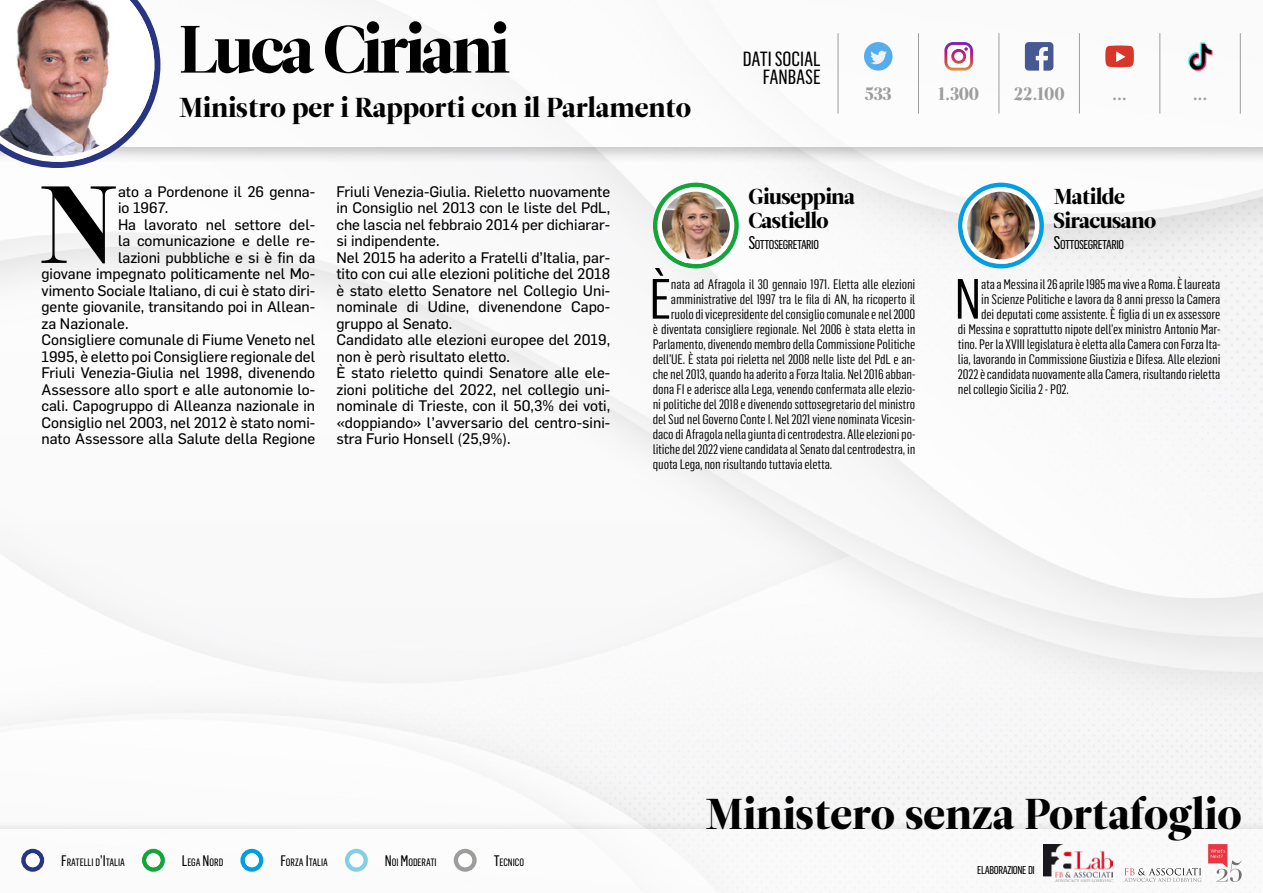
<style>
.page{position:relative;width:1263px;height:893px;background:#fff}
.page>*{position:absolute;margin:0;border:0;box-sizing:border-box;transform-origin:0 0}
.t1{font:109.35px "Leitura Display";color:#000}
.t2{font:66.75px "Leitura Display";letter-spacing:-.05em;color:#000}
.t3{font:55.65px "Flama Condensed";color:#000;scale:1.1 1}
.t4{font:43.05px "Leitura Display";color:#000}
.t5{font:27.3px "Leitura Display";color:#000}
.t6{font:21.6px/23.4px "Leitura Display";letter-spacing:-.025em;color:#000}
.t7{font:20.1px/18.1px "Flama Condensed Basic";color:#000;text-align:right}
.t8{font:18px "Leitura Display";letter-spacing:-.05em;color:#9d9d9c}
.t9{font:15px/16.5px "Flama Basic";color:#000}
.t10{font:13.5px "Flama Condensed";letter-spacing:-.01em;color:#000;scale:1.1 1}
.t11{font:12.6px "Flama Condensed Basic";letter-spacing:-.035em;color:#000}
.t12{font:11.1px "Flama Condensed Basic";letter-spacing:-.035em;color:#000}
.t13{font:10.5px "Flama Condensed Basic";color:#000}
.s1{font-size:18px}
.s2{font-size:15px}
</style>
<div class="page">
<img style="left:0;top:165px;width:1263px;height:655px">
<div style="left:0;top:0;width:1263px;height:165px;background:#000;opacity:.5"></div>
<div style="left:0;top:0;width:1263px;height:147px;background:#fff"></div>
<div style="left:0;top:820px;width:1263px;height:73px;background:#f1f1f1"></div>
<div style="left:0;top:829px;width:1263px;height:64px;background:#fff"></div>
<img style="left:1044px;top:844px;width:68px;height:38px">
<svg style="left:1208px;top:844px;width:34px;height:38px"></svg>
<svg style="left:1124px;top:868px;width:77px;height:14px"></svg>
<div style="left:142px;top:849px;width:23px;height:23px;border:4px solid #13a538;border-radius:50%"></div>
<div style="left:146px;top:853px;width:14px;height:14px;border:4px solid #fff;border-radius:50%"></div>
<div style="left:240px;top:849px;width:23px;height:23px;border:4px solid #009fe3;border-radius:50%"></div>
<div style="left:245px;top:853px;width:14px;height:14px;border:4px solid #fff;border-radius:50%"></div>
<div style="left:345px;top:849px;width:23px;height:23px;border:4px solid #85cee4;border-radius:50%"></div>
<div style="left:349px;top:853px;width:14px;height:14px;border:4px solid #fff;border-radius:50%"></div>
<div style="left:454px;top:849px;width:23px;height:23px;border:4px solid #9d9d9c;border-radius:50%"></div>
<div style="left:458px;top:853px;width:14px;height:14px;border:4px solid #fff;border-radius:50%"></div>
<div style="left:21px;top:849px;width:23px;height:23px;border:4px solid #283583;border-radius:50%"></div>
<div style="left:26px;top:853px;width:14px;height:14px;border:4px solid #fff;border-radius:50%"></div>
<div style="left:653px;top:183px;width:86px;height:85px;border:4px solid #13a538;border-radius:50%"></div>
<img style="left:657px;top:188px;width:77px;height:76px">
<div style="left:657px;top:187px;width:77px;height:77px;border:4px solid #fff;border-radius:50%"></div>
<div style="left:958px;top:183px;width:86px;height:85px;border:4px solid #009fe3;border-radius:50%"></div>
<img style="left:962px;top:187px;width:77px;height:77px;border-radius:38px">
<div style="left:962px;top:187px;width:77px;height:77px;border:4px solid #fff;border-radius:50%"></div>
<img style="left:0;top:0;width:160px;height:168px">
<svg style="left:1025px;top:42px;width:28px;height:29px"></svg>
<div style="left:864px;top:42px;width:28px;height:29px;background:#55acee;border-radius:50%"></div>
<svg style="left:870px;top:51px;width:17px;height:13px"></svg>
<svg style="left:944px;top:42px;width:29px;height:29px"></svg>
<svg style="left:1105px;top:46px;width:29px;height:21px"></svg>
<img style="left:1187px;top:42px;width:26px;height:29px">
<hr style="left:918px;top:33px;width:1px;height:81px;background:#9d9d9c">
<hr style="left:838px;top:33px;width:1px;height:81px;background:#9d9d9c">
<hr style="left:998px;top:33px;width:1px;height:81px;background:#9d9d9c">
<hr style="left:1079px;top:33px;width:1px;height:81px;background:#9d9d9c">
<hr style="left:1159px;top:33px;width:1px;height:81px;background:#9d9d9c">
<hr style="left:1240px;top:33px;width:1px;height:81px;background:#9d9d9c">
<h2 class="t2" style="left:179px;top:10px;width:332px">Luca Ciriani</h2>
<h3 class="t5" style="left:179px;top:91px;width:514px">Ministro per i Rapporti con il Parlamento</h3>
<h3 class="t7" style="left:743px;top:50px;width:79px">DATI SOCIAL<br>FANBASE</h3>
<h3 class="t8" style="left:864px;top:83px;width:29px">533</h3>
<h3 class="t8" style="left:938px;top:83px;width:43px">1.300</h3>
<h3 class="t8" style="left:1013px;top:83px;width:53px">22.100</h3>
<h3 class="t8" style="left:1112px;top:83px;width:17px">...</h3>
<h3 class="t8" style="left:1192px;top:83px;width:17px">...</h3>
<h1 class="t1" style="left:38px;top:160px;width:81px">N</h1>
<p class="t9" style="left:118px;top:182px;width:199px">ato a Pordenone il 26 genna-</p>
<p class="t9" style="left:118px;top:199px;width:52px">io 1967.</p>
<p class="t9" style="left:118px;top:215px;width:199px">Ha lavorato nel settore del-</p>
<p class="t9" style="left:118px;top:232px;width:199px">la comunicazione e delle re-</p>
<p class="t9" style="left:118px;top:248px;width:199px">lazioni pubbliche e si è fin da</p>
<p class="t9" style="left:41px;top:265px;width:275px">giovane impegnato politicamente nel Mo-</p>
<p class="t9" style="left:41px;top:281px;width:275px">vimento Sociale Italiano, di cui è stato diri-</p>
<p class="t9" style="left:41px;top:298px;width:275px">gente giovanile, transitando poi in Allean-</p>
<p class="t9" style="left:41px;top:314px;width:89px">za Nazionale.</p>
<p class="t9" style="left:41px;top:331px;width:275px">Consigliere comunale di Fiume Veneto nel</p>
<p class="t9" style="left:41px;top:347px;width:275px">1995, è eletto poi Consigliere regionale del</p>
<p class="t9" style="left:41px;top:364px;width:275px">Friuli Venezia-Giulia nel 1998, divenendo</p>
<p class="t9" style="left:41px;top:380px;width:275px">Assessore allo sport e alle autonomie lo-</p>
<p class="t9" style="left:41px;top:397px;width:275px">cali. Capogruppo di Alleanza nazionale in</p>
<p class="t9" style="left:41px;top:413px;width:275px">Consiglio nel 2003, nel 2012 è stato nomi-</p>
<p class="t9" style="left:41px;top:430px;width:275px">nato Assessore alla Salute della Regione</p>
<p class="t9" style="left:336px;top:182px;width:275px">Friuli Venezia-Giulia. Rieletto nuovamente in Consiglio nel 2013 con le liste del PdL, che lascia nel febbraio 2014 per dichiarar&shy;si indipendente.<br>Nel 2015 ha aderito a Fratelli d’Italia, par&shy;tito con cui alle elezioni politiche del 2018 è stato eletto Senatore nel Collegio Uni&shy;nominale di Udine, divenendone Capo&shy;gruppo al Senato.<br>Candidato alle elezioni europee del 2019, non è però risultato eletto.<br>È stato rieletto quindi Senatore alle ele&shy;zioni politiche del 2022, nel collegio uni&shy;nominale di Trieste, con il 50,3% dei voti, «doppiando» l’avversario del centro-sini&shy;stra Furio Honsell (25,9%).</p>
<h3 class="t6" style="left:748px;top:185px;width:108px">Giuseppina<br>Castiello</h3>
<p class="t11" style="left:748px;top:237px;width:72px"><span class="s1">S</span>OTTOSEGRETARIO</p>
<h3 class="t3" style="left:649px;top:264px;width:22px">È</h3>
<p class="t10" style="left:671px;top:275px;width:224px">nata ad Afragola il 30 gennaio 1971. Eletta alle elezioni</p>
<p class="t10" style="left:671px;top:290px;width:224px">amministrative del 1997 tra le fila di AN, ha ricoperto il</p>
<p class="t10" style="left:671px;top:305px;width:224px">ruolo di vicepresidente del consiglio comunale e nel 2000</p>
<p class="t10" style="left:653px;top:320px;width:240px">è diventata consigliere regionale. Nel 2006 è stata eletta in</p>
<p class="t10" style="left:653px;top:335px;width:240px">Parlamento, divenendo membro della Commissione Politiche</p>
<p class="t10" style="left:653px;top:350px;width:240px">dell’UE. È stata poi rieletta nel 2008 nelle liste del PdL e an-</p>
<p class="t10" style="left:653px;top:365px;width:240px">che nel 2013, quando ha aderito a Forza Italia. Nel 2016 abban-</p>
<p class="t10" style="left:653px;top:380px;width:240px">dona FI e aderisce alla Lega, venendo confermata alle elezio-</p>
<p class="t10" style="left:653px;top:395px;width:240px">ni politiche del 2018 e divenendo sottosegretario del ministro</p>
<p class="t10" style="left:653px;top:410px;width:240px">del Sud nel Governo Conte I. Nel 2021 viene nominata Vicesin-</p>
<p class="t10" style="left:653px;top:425px;width:240px">daco di Afragola nella giunta di centrodestra. Alle elezioni po-</p>
<p class="t10" style="left:653px;top:440px;width:240px">litiche del 2022 viene candidata al Senato dal centrodestra, in</p>
<p class="t10" style="left:653px;top:455px;width:165px">quota Lega, non risultando tuttavia eletta.</p>
<h3 class="t6" style="left:1053px;top:185px;width:104px">Matilde<br>Siracusano</h3>
<p class="t11" style="left:1053px;top:237px;width:72px"><span class="s1">S</span>OTTOSEGRETARIO</p>
<h3 class="t3" style="left:954px;top:264px;width:27px">N</h3>
<p class="t10" style="left:981px;top:275px;width:219px">ata a Messina il 26 aprile 1985 ma vive a Roma. È laureata</p>
<p class="t10" style="left:981px;top:290px;width:219px">in Scienze Politiche e lavora da 8 anni presso la Camera</p>
<p class="t10" style="left:981px;top:305px;width:219px">dei deputati come assistente. È figlia di un ex assessore</p>
<p class="t10" style="left:958px;top:320px;width:240px">di Messina e soprattutto nipote dell’ex ministro Antonio Mar-</p>
<p class="t10" style="left:958px;top:335px;width:240px">tino. Per la XVIII legislatura è eletta alla Camera con Forza Ita-</p>
<p class="t10" style="left:958px;top:350px;width:240px">lia, lavorando in Commissione Giustizia e Difesa. Alle elezioni</p>
<p class="t10" style="left:958px;top:365px;width:240px">2022 è candidata nuovamente alla Camera, risultando rieletta</p>
<p class="t10" style="left:958px;top:380px;width:102px">nel collegio Sicilia 2 - P02.</p>
<p class="t13" style="left:61px;top:855px;width:65px"><span class="s2">F</span>RATELLI D<span class="s2">’I</span>TALIA</p>
<p class="t13" style="left:182px;top:855px;width:43px"><span class="s2">L</span>EGA <span class="s2">N</span> ORD</p>
<p class="t13" style="left:280px;top:855px;width:49px"><span class="s2">F</span>ORZA <span class="s2">I</span>TALIA</p>
<p class="t13" style="left:385px;top:855px;width:53px"><span class="s2">N</span>OI <span class="s2">M</span>ODERATI</p>
<p class="t13" style="left:494px;top:855px;width:32px"><span class="s2">T</span>ECNICO</p>
<h3 class="t4" style="left:705px;top:789px;width:538px">Ministero senza Portafoglio</h3>
<p class="t12" style="left:977px;top:863px;width:59px">ELABORAZIONE DI</p>
</div>
